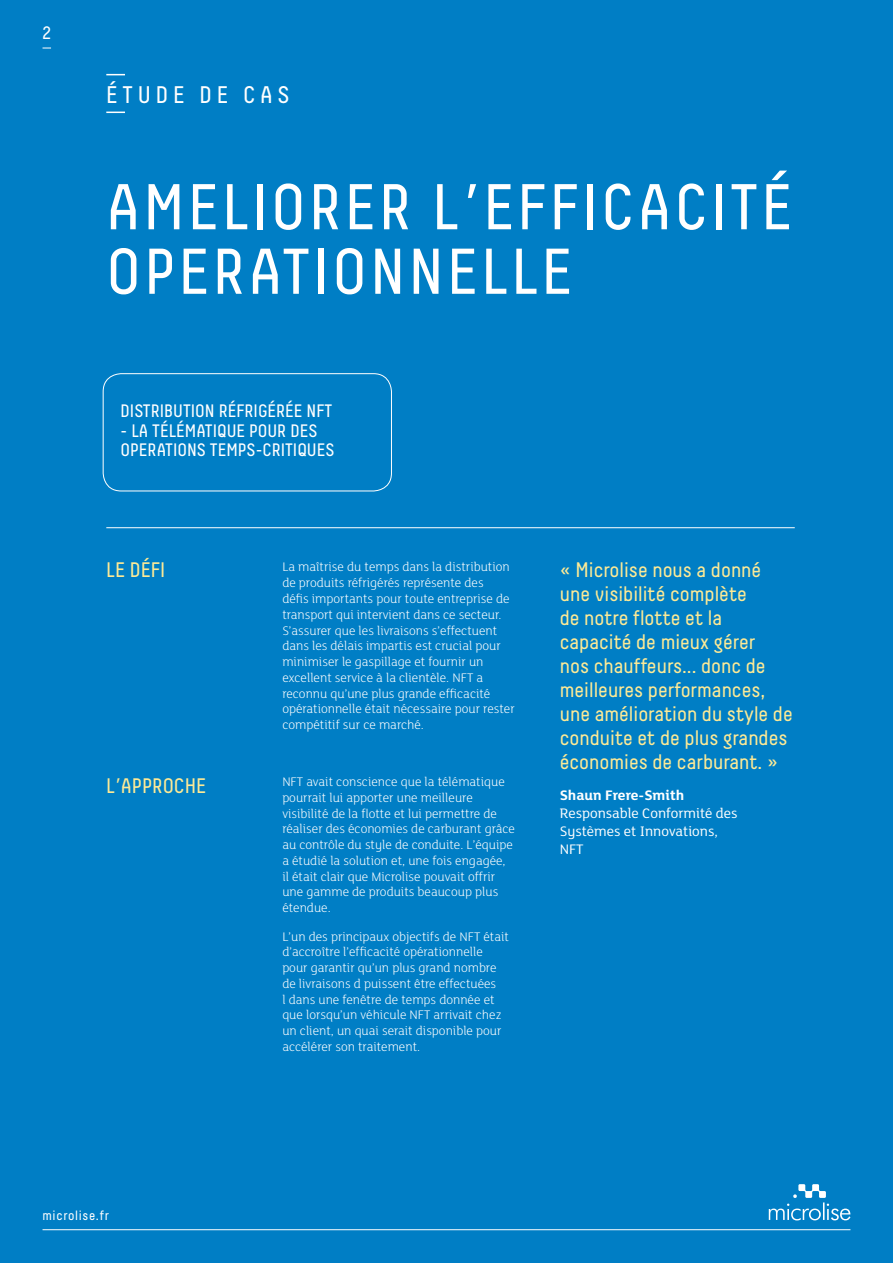
<style>
.page{position:relative;width:893px;height:1263px;background:#007ec5}
.page>*{position:absolute;margin:0;border:0;box-sizing:border-box;transform-origin:0 0}
.Title_Main{font:64.5px/64.5px "Decima";letter-spacing:.05em;color:#fff}
.Section_header{font:24px "Decima";letter-spacing:.2em;color:#fff}
.Quote_50__Yellow{font:21px/24px "Decima";color:#fdea96}
.Title_14pt_50__Yello{font:21px "Decima";color:#fdea96}
.CS_Summary_text_Whit{font:18px/19.5px "Decima";color:#fff}
.Quote_Authors_Title{font:15px/18px "FS Lola";color:#fff}
.Quote_Author_White{font:700 15px "FS Lola";color:#fff}
.Body_P426{font:300 13.5px/15.8px "FS Lola";color:#fff}
.Url_White{font:13.5px "Decima";letter-spacing:.05em;color:#fff}
</style>
<div class="page">
<hr style="left:106px;top:527px;width:689px;height:1px;background:#fff">
<svg style="left:769px;top:1184px;width:81px;height:36px"></svg>
<hr style="left:43px;top:1229px;width:807px;height:1px;background:#fff">
<div style="left:103px;top:373px;width:289px;height:118px;border:1px solid #fff;border-radius:18px"></div>
<svg style="left:106px;top:74px;width:19px;height:1px"></svg>
<svg style="left:106px;top:112px;width:19px;height:1px"></svg>
<h3 class="CS_Summary_text_Whit" style="left:43px;top:23px;width:10px">2</h3>
<p class="Section_header" style="left:106px;top:81px;width:185px">ÉTUDE DE CAS</p>
<p class="Title_Main" style="left:106px;top:174px;width:687px">AMELIORER L’EFFICACITÉ<br>OPERATIONNELLE</p>
<p class="CS_Summary_text_Whit" style="left:121px;top:401px;width:213px">DISTRIBUTION RÉFRIGÉRÉE NFT</p>
<p class="CS_Summary_text_Whit" style="left:121px;top:420px;width:215px">- LA TÉLÉMATIQUE POUR DES<br>OPERATIONS TEMPS-CRITIQUES</p>
<p class="Title_14pt_50__Yello" style="left:106px;top:558px;width:61px">LE DÉFI</p>
<p class="Title_14pt_50__Yello" style="left:106px;top:774px;width:102px">L’APPROCHE</p>
<p class="Body_P426" style="left:282px;top:559px;width:234px">La maîtrise du temps dans la distribution de produits réfrigérés représente des<br>défis importants pour toute entreprise de transport qui intervient dans ce secteur.<br>S’assurer que les livraisons s’effectuent dans les délais impartis est crucial pour minimiser le gaspillage et fournir un excellent service à la clientèle. NFT a reconnu qu’une plus grande efficacité opérationnelle était nécessaire pour rester compétitif sur ce marché.</p>
<p class="Body_P426" style="left:282px;top:773px;width:234px">NFT avait conscience que la télématique pourrait lui apporter une meilleure visibilité de la flotte et lui permettre de réaliser des économies de carburant grâce au contrôle du style de conduite. L’équipe a étudié la solution et, une fois engagée, il était clair que Microlise pouvait offrir une gamme de produits beaucoup plus étendue.</p>
<p class="Body_P426" style="left:282px;top:928px;width:228px">L’un des principaux objectifs de NFT était d’accroître l’efficacité opérationnelle pour garantir qu’un plus grand nombre de livraisons d puissent être effectuées<br>l dans une fenêtre de temps donnée et que lorsqu’un véhicule NFT arrivait chez un client, un quai serait disponible pour accélérer son traitement.</p>
<p class="Quote_50__Yellow" style="left:560px;top:558px;width:234px">« Microlise nous a donné une visibilité complète<br>de notre flotte et la capacité de mieux gérer<br>nos chauffeurs... donc de meilleures performances, une amélioration du style de conduite et de plus grandes économies de carburant. »</p>
<p class="Quote_Author_White" style="left:560px;top:785px;width:126px">Shaun Frere-Smith</p>
<p class="Quote_Authors_Title" style="left:560px;top:803px;width:179px">Responsable Conformité des<br>Systèmes et Innovations,<br>NFT</p>
<p class="Url_White" style="left:43px;top:1208px;width:68px">microlise.fr</p>
</div>
